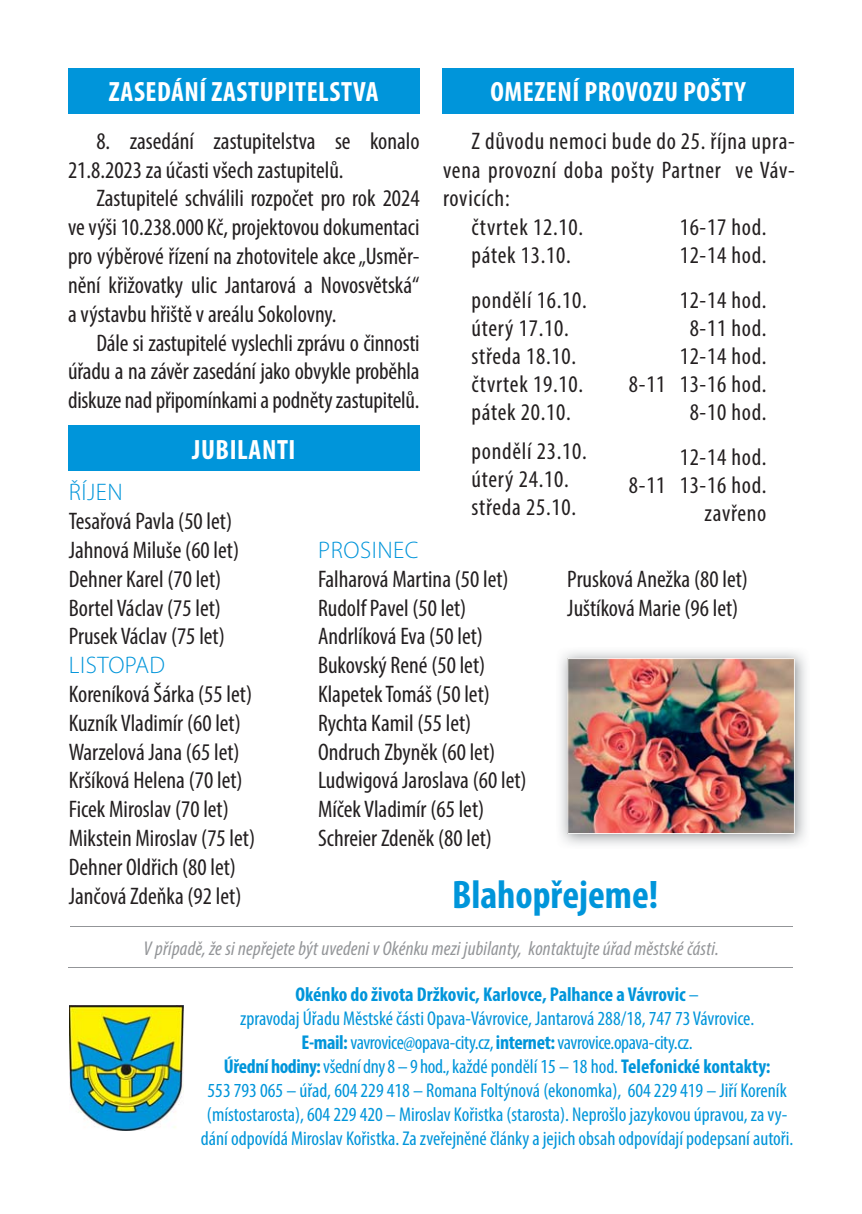
<style>
.page{position:relative;width:862px;height:1214px;background:#fff}
.page>*{position:absolute;margin:0;border:0;box-sizing:border-box;transform-origin:0 0}
.t1{font:700 condensed 40px "Myriad Pro";color:#0095da}
.t2{font:700 condensed 28px "Myriad Pro";letter-spacing:.02em;color:#fff}
.t3{font:condensed 24px/28.8px "Myriad Pro";color:#231f20}
.t4{font:condensed 24px/28px "Myriad Pro";letter-spacing:.03em;color:#231f20}
.t5{font:300 24px "Myriad Pro";letter-spacing:.02em;color:#0095da}
.t6{font:condensed 20px/24px "Myriad Pro";color:#0095da;text-align:center}
.t7{font:italic condensed 20px "Myriad Pro";letter-spacing:.01em;color:#939598}
.s1{font-weight:700}
</style>
<div class="page">
<div style="left:68px;top:425px;width:352px;height:46px;background:#0095da"></div>
<img style="left:69px;top:1005px;width:114px;height:125px">
<div style="left:68px;top:68px;width:352px;height:45px;background:#0095da"></div>
<hr style="left:70px;top:926px;width:722px;height:1px;background:#939598">
<hr style="left:69px;top:967px;width:724px;height:1px;background:#939598">
<img style="left:567px;top:658px;width:228px;height:175px">
<div style="left:442px;top:68px;width:352px;height:45px;background:#0095da"></div>
<p class="t2" style="left:109px;top:75px;width:271px">ZASEDÁNÍ ZASTUPITELSTVA</p>
<p class="t2" style="left:490px;top:75px;width:257px">OMEZENÍ PROVOZU POŠTY</p>
<p class="t4" style="left:471px;top:129px;width:325px">Z důvodu nemoci bude do 25. října upra-</p>
<p class="t4" style="left:443px;top:158px;width:353px">vena provozní doba pošty Partner ve Váv-</p>
<p class="t4" style="left:443px;top:187px;width:68px">rovicích:</p>
<p class="t4" style="left:471px;top:215px;width:113px">čtvrtek 12.10.</p>
<p class="t4" style="left:471px;top:243px;width:101px">pátek 13.10.</p>
<p class="t4" style="left:471px;top:288px;width:117px">pondělí 16.10. úterý 17.10. středa 18.10. čtvrtek 19.10. pátek 20.10.</p>
<p class="t4" style="left:471px;top:439px;width:117px">pondělí 23.10. úterý 24.10. středa 25.10.</p>
<p class="t3" style="left:68px;top:129px;width:353px;text-indent:28px">8. zasedání zastupitelstva se konalo<br>21.8.2023 za účasti všech zastupitelů.</p>
<p class="t3" style="left:68px;top:186px;width:353px;text-align:justify;text-indent:28px">Zastupitelé schválili rozpočet pro rok 2024 ve výši 10.238.000 Kč, projektovou dokumentaci pro výběrové řízení na zhotovitele akce „Usměr&shy;nění křižovatky ulic Jantarová a Novosvětská“ a výstavbu hřiště v areálu Sokolovny.</p>
<p class="t3" style="left:68px;top:330px;width:353px;text-align:justify;text-indent:28px">Dále si zastupitelé vyslechli zprávu o činnosti úřadu a na závěr zasedání jako obvykle proběhla diskuze nad připomínkami a podněty zastupitelů.</p>
<p class="t4" style="left:680px;top:215px;width:88px">16-17 hod.<br>12-14 hod.</p>
<p class="t4" style="left:629px;top:288px;width:139px;text-align:right">12-14 hod.<br>8-11 hod.<br>12-14 hod.<br>8-11 13-16 hod.<br>8-10 hod.</p>
<p class="t4" style="left:629px;top:445px;width:139px;text-align:right">12-14 hod.<br>8-11 13-16 hod. zavřeno</p>
<p class="t2" style="left:192px;top:432px;width:105px">JUBILANTI</p>
<p class="t5" style="left:69px;top:478px;width:55px">ŘÍJEN</p>
<p class="t3" style="left:69px;top:509px;width:172px">Tesařová Pavla (50 let)<br>Jahnová Miluše (60 let)<br>Dehner Karel (70 let)<br>Bortel Václav (75 let)<br>Prusek Václav (75 let)</p>
<p class="t5" style="left:69px;top:650px;width:98px">LISTOPAD</p>
<p class="t3" style="left:69px;top:682px;width:188px">Koreníková Šárka (55 let)<br>Kuzník Vladimír (60 let)<br>Warzelová Jana (65 let)<br>Kršíková Helena (70 let)<br>Ficek Miroslav (70 let)<br>Mikstein Miroslav (75 let)<br>Dehner Oldřich (80 let)<br>Jančová Zdeňka (92 let)</p>
<p class="t5" style="left:318px;top:535px;width:102px">PROSINEC</p>
<p class="t3" style="left:318px;top:566px;width:210px">Falharová Martina (50 let)<br>Rudolf Pavel (50 let)<br>Andrlíková Eva (50 let)<br>Bukovský René (50 let)<br>Klapetek Tomáš (50 let)<br>Rychta Kamil (55 let)<br>Ondruch Zbyněk (60 let)<br>Ludwigová Jaroslava (60 let)<br>Míček Vladimír (65 let)<br>Schreier Zdeněk (80 let)</p>
<p class="t3" style="left:567px;top:566px;width:182px">Prusková Anežka (80 let)<br>Juštíková Marie (96 let)</p>
<h1 class="t1" style="left:452px;top:870px;width:208px">Blahopřejeme!</h1>
<p class="t7" style="left:143px;top:936px;width:577px">V případě, že si nepřejete být uvedeni v Okénku mezi jubilanty, kontaktujte úřad městské části.</p>
<p class="t6" style="left:201px;top:983px;width:594px"><span class="s1">Okénko do života Držkovic, Karlovce, Palhance a Vávrovic</span> –<br>zpravodaj Úřadu Městské části Opava-Vávrovice, Jantarová 288/18, 747 73 Vávrovice.<br><span class="s1">E-mail:</span> vavrovice@opava-city.cz, <span class="s1">internet:</span> vavrovice.opava-city.cz.<br><span class="s1">Úřední hodiny:</span> všední dny 8 – 9 hod., každé pondělí 15 – 18 hod. <span class="s1">Telefonické kontakty:<br></span>553 793 065 – úřad, 604 229 418 – Romana Foltýnová (ekonomka), 604 229 419 – Jiří Koreník (místostarosta), 604 229 420 – Miroslav Kořistka (starosta). Neprošlo jazykovou úpravou, za vy&shy;dání odpovídá Miroslav Kořistka. Za zveřejněné články a jejich obsah odpovídají podepsaní autoři.</p>
</div>
